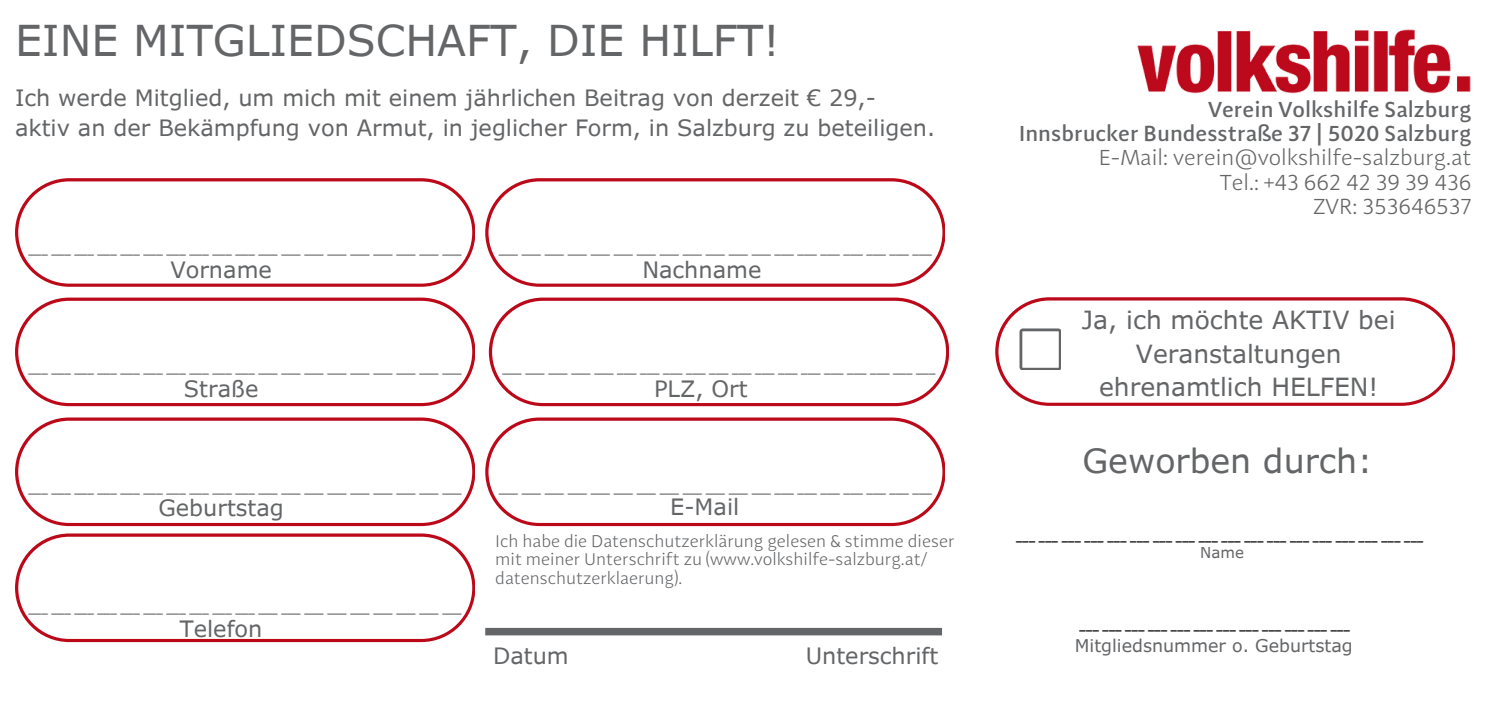
<style>
.page{position:relative;width:1489px;height:702px;background:#fff}
.page>*{position:absolute;margin:0;border:0;box-sizing:border-box;transform-origin:0 0}
.t1{font:42.5px "Verdana Pro";color:#646567}
.t2{font:33.25px "Verdana Pro";color:#646567}
.t3{font:25px/33.8px "Verdana Pro";color:#646567;text-align:center}
.t4{font:22.5px/30px "Verdana Pro";color:#646567}
.t5{font:500 22.5px/24.2px "Adagio Sans";color:#646567;text-align:right}
.t6{font:300 22.5px "Adagio Sans";color:#646567}
.t7{font:300 17.5px/19px "Adagio Sans";color:#646567}
.t8{font:17.5px "Verdana Pro";color:#646567}
.t9{font:15px "Canva Sans";color:#646567}
.t10{font:500 15px "Adagio Sans";color:#000}
.t11{font:15px "Verdana Pro";color:#646567}
.s1{font-weight:300}
</style>
<div class="page">
<img style="left:1137px;top:29px;width:334px;height:65px">
<svg style="left:15px;top:178px;width:459px;height:108px"></svg>
<svg style="left:485px;top:178px;width:460px;height:108px"></svg>
<svg style="left:15px;top:297px;width:459px;height:109px"></svg>
<svg style="left:489px;top:297px;width:459px;height:109px"></svg>
<svg style="left:15px;top:417px;width:459px;height:109px"></svg>
<svg style="left:485px;top:417px;width:460px;height:109px"></svg>
<svg style="left:15px;top:533px;width:459px;height:108px"></svg>
<div style="left:485px;top:627px;width:457px;height:8px;background:#646567"></div>
<svg style="left:995px;top:297px;width:459px;height:108px"></svg>
<svg style="left:1019px;top:328px;width:42px;height:41px"></svg>
<h4 class="t1" style="left:15px;top:13px;width:766px">EINE MITGLIEDSCHAFT, DIE HILFT!</h4>
<h1 class="t4" style="left:15px;top:82px;width:922px">Ich werde Mitglied, um mich mit einem jährlichen Beitrag von derzeit € 29,- aktiv an der Bekämpfung von Armut, in jeglicher Form, in Salzburg zu beteiligen.</h1>
<p class="t5" style="left:1019px;top:96px;width:454px">Verein Volkshilfe Salzburg<br>Innsbrucker Bundesstraße 37 | 5020 Salzburg <span class="s1">E-Mail: verein@volkshilfe-salzburg.at<br>Tel.: +43 662 42 39 39 436</span></p>
<h3 class="t6" style="left:1313px;top:192px;width:160px">ZVR: 353646537</h3>
<p class="t9" style="left:29px;top:238px;width:435px">___ ___ ___ ___ ___ ___ ___ ___ ___ ___ ___ ___ ___ ___ ___ ___ ___ ___ ___</p>
<p class="t9" style="left:499px;top:238px;width:435px">___ ___ ___ ___ ___ ___ ___ ___ ___ ___ ___ ___ ___ ___ ___ ___ ___ ___ ___</p>
<p class="t4" style="left:170px;top:253px;width:103px">Vorname</p>
<h3 class="t4" style="left:642px;top:253px;width:121px">Nachname</h3>
<p class="t9" style="left:29px;top:357px;width:435px">___ ___ ___ ___ ___ ___ ___ ___ ___ ___ ___ ___ ___ ___ ___ ___ ___ ___ ___</p>
<h3 class="t9" style="left:502px;top:356px;width:435px">___ ___ ___ ___ ___ ___ ___ ___ ___ ___ ___ ___ ___ ___ ___ ___ ___ ___ ___</h3>
<p class="t4" style="left:184px;top:373px;width:76px">Straße</p>
<p class="t4" style="left:654px;top:373px;width:95px">PLZ, Ort</p>
<p class="t9" style="left:29px;top:477px;width:435px">___ ___ ___ ___ ___ ___ ___ ___ ___ ___ ___ ___ ___ ___ ___ ___ ___ ___ ___</p>
<p class="t9" style="left:499px;top:477px;width:435px">___ ___ ___ ___ ___ ___ ___ ___ ___ ___ ___ ___ ___ ___ ___ ___ ___ ___ ___</p>
<h3 class="t4" style="left:158px;top:492px;width:127px">Geburtstag</h3>
<p class="t4" style="left:670px;top:490px;width:71px">E-Mail</p>
<h3 class="t9" style="left:29px;top:596px;width:435px">___ ___ ___ ___ ___ ___ ___ ___ ___ ___ ___ ___ ___ ___ ___ ___ ___ ___ ___</h3>
<p class="t4" style="left:180px;top:612px;width:84px">Telefon</p>
<h3 class="t7" style="left:495px;top:530px;width:461px">Ich habe die Datenschutzerklärung gelesen &amp; stimme dieser mit meiner Unterschrift zu (www.volkshilfe-salzburg.at/ datenschutzerklaerung).</h3>
<p class="t4" style="left:493px;top:639px;width:77px">Datum</p>
<p class="t4" style="left:806px;top:639px;width:134px">Unterschrift</p>
<p class="t3" style="left:1082px;top:302px;width:315px">Ja, ich möchte AKTIV bei<br>Veranstaltungen ehrenamtlich HELFEN!</p>
<h3 class="t2" style="left:1082px;top:439px;width:291px">Geworben durch:</h3>
<p class="t10" style="left:1016px;top:526px;width:409px">___ ___ ___ ___ ___ ___ ___ ___ ___ ___ ___ ___ ___ ___ ___ ___ ___ ___</p>
<p class="t11" style="left:1200px;top:542px;width:45px">Name</p>
<h3 class="t10" style="left:1079px;top:615px;width:272px">___ ___ ___ ___ ___ ___ ___ ___ ___ ___ ___ ___</h3>
<p class="t8" style="left:1075px;top:634px;width:279px">Mitgliedsnummer o. Geburtstag</p>
</div>
